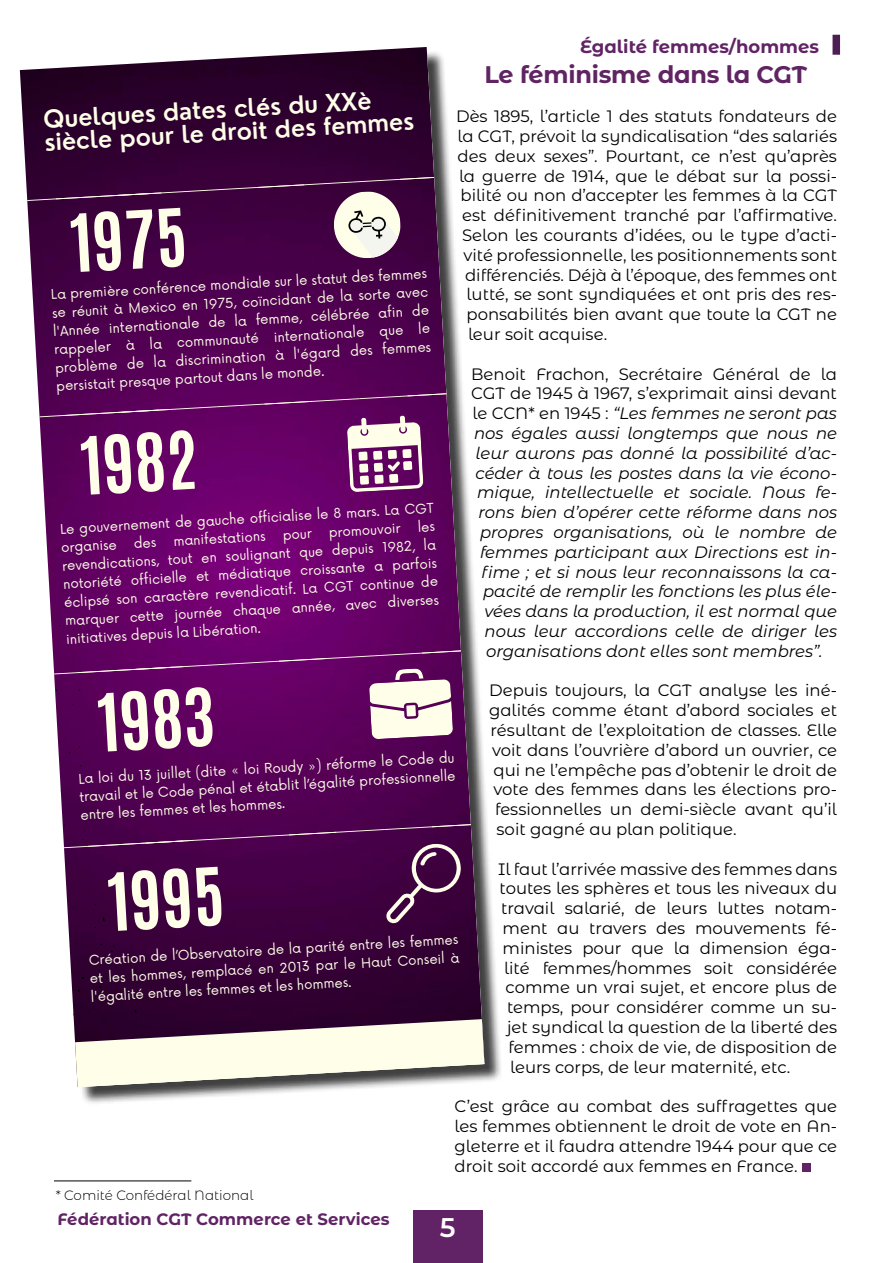
<style>
.page{position:relative;width:893px;height:1263px;background:#fff}
.page>*{position:absolute;margin:0;border:0;box-sizing:border-box;transform-origin:0 0}
.t1{font:700 67.95px "Antonio";color:#ffffe9}
.t2{font:600 27px "Montserrat Alternates";color:#fff}
.t3{font:600 24px/22.8px "Nourd";color:#ffffe9}
.t4{font:700 24px "Montserrat Alternates";letter-spacing:-.01em;color:#602463}
.t5{font:700 18px "Montserrat Alternates";color:#622366}
.t6{font:16.5px/19.8px "Montserrat Alternates";color:#000;text-align:justify}
.t7{font:italic 16.5px "Montserrat Alternates";color:#000}
.t8{font:700 16.5px "Montserrat Alternates";color:#612365}
.t9{font:300 13.5px "Montserrat Alternates";color:#000}
.t10{font:13.2px/18.5px "Now";color:#ffffe9;text-align:justify}
.s1{font-style:normal}
</style>
<div class="page">
<div style="left:832px;top:35px;width:8px;height:20px;background:#4d1e53"></div>
<div style="left:413px;top:1210px;width:69px;height:53px;background:#612365"></div>
<div style="left:802px;top:1163px;width:8px;height:9px;background:#612365"></div>
<div style="left:22px;top:50px;width:481px;height:1055px;background:#000;opacity:.75"></div>
<img style="left:20px;top:47px;width:464px;height:1040px">
<svg style="left:40px;top:393px;width:406px;height:99px;background:#6e166c"></svg>
<svg style="left:54px;top:650px;width:407px;height:89px;background:#752272"></svg>
<svg style="left:63px;top:824px;width:421px;height:263px;background:#633860"></svg>
<svg style="left:27px;top:177px;width:407px;height:81px;background:#521d50"></svg>
<hr style="left:54px;top:1180px;width:137px;height:1px;background:#000">
<svg style="left:134px;top:535px;width:22px;height:13px"></svg>
<p class="t5" style="left:580px;top:33px;width:241px">Égalité femmes/hommes</p>
<h3 class="t4" style="left:484px;top:57px;width:324px">Le féminisme dans la CGT</h3>
<p class="t6" style="left:456px;top:106px;width:382px">Dès 1895, l’article 1 des statuts fondateurs de</p>
<p class="t6" style="left:458px;top:126px;width:381px">la CGT, prévoit la syndicalisation “des salariés</p>
<p class="t6" style="left:458px;top:145px;width:381px">des deux sexes”. Pourtant, ce n’est qu’après</p>
<p class="t6" style="left:459px;top:165px;width:380px">la guerre de 1914, que le débat sur la possi-</p>
<p class="t6" style="left:461px;top:185px;width:378px">bilité ou non d’accepter les femmes à la CGT</p>
<p class="t6" style="left:462px;top:205px;width:376px">est définitivement tranché par l’affirmative.</p>
<p class="t6" style="left:462px;top:225px;width:376px">Selon les courants d’idées, ou le type d’acti-</p>
<p class="t6" style="left:464px;top:244px;width:375px">vité professionnelle, les positionnements sont</p>
<p class="t6" style="left:465px;top:264px;width:373px">différenciés. Déjà à l’époque, des femmes ont</p>
<p class="t6" style="left:467px;top:284px;width:372px">lutté, se sont syndiquées et ont pris des res-</p>
<p class="t6" style="left:467px;top:304px;width:372px">ponsabilités bien avant que toute la CGT ne</p>
<p class="t6" style="left:468px;top:324px;width:141px">leur soit acquise.</p>
<p class="t6" style="left:471px;top:363px;width:367px">Benoit Frachon, Secrétaire Général de la</p>
<p class="t6" style="left:471px;top:383px;width:367px">CGT de 1945 à 1967, s’exprimait ainsi devant</p>
<p class="t7" style="left:473px;top:402px;width:366px"><span class="s1">le CCN* en 1945 :</span> “Les femmes ne seront pas</p>
<p class="t7" style="left:474px;top:422px;width:365px">nos égales aussi longtemps que nous ne</p>
<p class="t7" style="left:476px;top:442px;width:363px">leur aurons pas donné la possibilité d’ac-</p>
<p class="t7" style="left:476px;top:461px;width:363px">céder à tous les postes dans la vie écono-</p>
<p class="t7" style="left:477px;top:481px;width:361px">mique, intellectuelle et sociale. Nous fe-</p>
<p class="t7" style="left:479px;top:501px;width:360px">rons bien d’opérer cette réforme dans nos</p>
<p class="t7" style="left:480px;top:521px;width:358px">propres organisations, où le nombre de</p>
<p class="t7" style="left:480px;top:541px;width:359px">femmes participant aux Directions est in-</p>
<p class="t7" style="left:482px;top:560px;width:357px">fime ; et si nous leur reconnaissons la ca-</p>
<p class="t7" style="left:483px;top:580px;width:356px">pacité de remplir les fonctions les plus éle-</p>
<p class="t7" style="left:485px;top:600px;width:354px">vées dans la production, il est normal que</p>
<p class="t7" style="left:485px;top:620px;width:354px">nous leur accordions celle de diriger les</p>
<p class="t7" style="left:486px;top:640px;width:338px">organisations dont elles sont membres”.</p>
<p class="t6" style="left:489px;top:680px;width:350px">Depuis toujours, la CGT analyse les iné-</p>
<p class="t6" style="left:489px;top:700px;width:349px">galités comme étant d’abord sociales et</p>
<p class="t6" style="left:491px;top:720px;width:348px">résultant de l’exploitation de classes. Elle</p>
<p class="t6" style="left:492px;top:739px;width:347px">voit dans l’ouvrière d’abord un ouvrier, ce</p>
<p class="t6" style="left:494px;top:759px;width:345px">qui ne l’empêche pas d’obtenir le droit de</p>
<p class="t6" style="left:494px;top:779px;width:345px">vote des femmes dans les élections pro-</p>
<p class="t6" style="left:495px;top:799px;width:343px">fessionnelles un demi-siècle avant qu’il</p>
<p class="t6" style="left:497px;top:819px;width:241px">soit gagné au plan politique.</p>
<p class="t6" style="left:498px;top:858px;width:341px">Il faut l’arrivée massive des femmes dans</p>
<p class="t6" style="left:500px;top:878px;width:339px">toutes les sphères et tous les niveaux du</p>
<p class="t6" style="left:501px;top:898px;width:338px">travail salarié, de leurs luttes notam-</p>
<p class="t6" style="left:503px;top:918px;width:336px">ment au travers des mouvements fé-</p>
<p class="t6" style="left:503px;top:937px;width:336px">ministes pour que la dimension éga-</p>
<p class="t6" style="left:504px;top:957px;width:335px">lité femmes/hommes soit considérée</p>
<p class="t6" style="left:506px;top:977px;width:333px">comme un vrai sujet, et encore plus de</p>
<p class="t6" style="left:507px;top:997px;width:332px">temps, pour considérer comme un su-</p>
<p class="t6" style="left:507px;top:1017px;width:332px">jet syndical la question de la liberté des</p>
<p class="t6" style="left:509px;top:1036px;width:330px">femmes : choix de vie, de disposition de</p>
<p class="t6" style="left:510px;top:1056px;width:282px">leurs corps, de leur maternité, etc.</p>
<p class="t6" style="left:455px;top:1096px;width:384px">C’est grâce au combat des suffragettes que les femmes obtiennent le droit de vote en An&shy;gleterre et il faudra attendre 1944 pour que ce droit soit accordé aux femmes en France.</p>
<h3 class="t3" style="left:43px;top:107px;width:372px;rotate:-3deg">Quelques dates clés du XXè siècle pour le droit des femmes</h3>
<h1 class="t1" style="left:68px;top:192px;width:118px;rotate:-3deg">1975</h1>
<p class="t10" style="left:50px;top:284px;width:378px;rotate:-3deg">La première conférence mondiale sur le statut des femmes se réunit à Mexico en 1975, coïncidant de la sorte avec l'Année internationale de la femme, célébrée afin de rappeler à la communauté internationale que le problème de la discrimination à l'égard des femmes persistait presque partout dans le monde.</p>
<h1 class="t1" style="left:78px;top:415px;width:118px;rotate:-3deg">1982</h1>
<p class="t10" style="left:60px;top:518px;width:376px;line-height:19px;rotate:-3deg">Le gouvernement de gauche officialise le 8 mars. La CGT organise</p>
<p class="t10" style="left:61px;top:536px;width:376px;text-indent:357px;rotate:-3deg">les revendications, tout en soulignant que depuis 1982, la notoriété officielle et médiatique croissante a parfois éclipsé son caractère revendicatif. La CGT continue de marquer cette journée chaque année, avec diverses initiatives depuis la Libération.</p>
<p class="t10" style="left:173px;top:531px;width:94px;rotate:-3deg">manifestations</p>
<p class="t10" style="left:282px;top:525px;width:31px;rotate:-3deg">pour</p>
<p class="t10" style="left:328px;top:522px;width:73px;rotate:-3deg">promouvoir</p>
<h1 class="t1" style="left:95px;top:671px;width:119px;rotate:-3deg">1983</h1>
<p class="t10" style="left:78px;top:768px;width:378px;rotate:-3deg">La loi du 13 juillet (dite « loi Roudy ») réforme le Code du travail et le Code pénal et établit l’égalité professionnelle entre les femmes et les hommes.</p>
<h1 class="t1" style="left:105px;top:851px;width:118px;rotate:-3deg">1995</h1>
<p class="t10" style="left:88px;top:949px;width:372px;rotate:-3deg">Création de l’Observatoire de la parité entre les femmes et les hommes, remplacé en 2013 par le Haut Conseil à l'égalité entre les femmes et les hommes.</p>
<p class="t9" style="left:56px;top:1185px;width:199px">* Comité Confédéral National</p>
<p class="t8" style="left:58px;top:1207px;width:333px">Fédération CGT Commerce et Services</p>
<h2 class="t2" style="left:440px;top:1208px;width:17px">5</h2>
</div>
